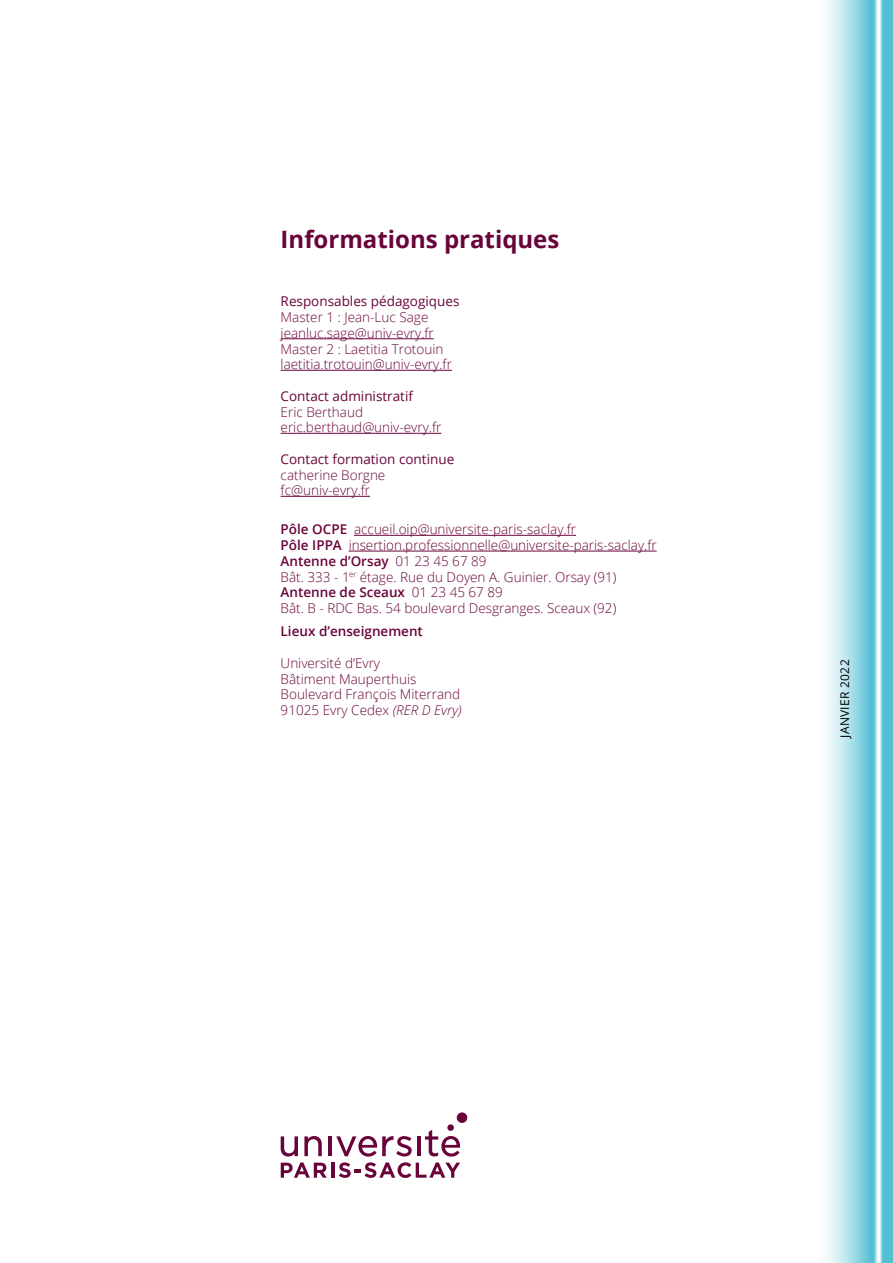
<style>
.page{position:relative;width:893px;height:1263px;background:#fff}
.page>*{position:absolute;margin:0;border:0;box-sizing:border-box;transform-origin:0 0}
.t1{font:700 24px "Open Sans";color:#69043b}
.t2{font:300 13.5px/15.8px "Open Sans";color:#69043b}
.t3{font:13.5px "Open Sans";color:#69043b}
.t4{font:600 13.5px "Open Sans";color:#69043b}
.t5{font:12px "Open Sans";letter-spacing:.025em;color:#000}
.s1{font-weight:600}
.s2{font-style:italic}
</style>
<div class="page">
<svg style="left:826px;top:0;width:67px;height:1263px;background:#9edbe5"></svg>
<hr style="left:281px;top:338px;width:153px;height:1px;background:#69043b">
<hr style="left:281px;top:370px;width:171px;height:1px;background:#69043b">
<hr style="left:281px;top:433px;width:160px;height:1px;background:#69043b">
<hr style="left:281px;top:496px;width:89px;height:1px;background:#69043b">
<hr style="left:354px;top:535px;width:222px;height:1px;background:#69043b">
<hr style="left:349px;top:551px;width:308px;height:1px;background:#69043b">
<div style="left:457px;top:1112px;width:10px;height:11px;background:#69043b;border-radius:50%"></div>
<div style="left:447px;top:1124px;width:7px;height:7px;background:#69043b;border-radius:50%"></div>
<hr style="left:328px;top:1136px;width:4px;height:20px;background:#69043b">
<svg style="left:281px;top:1136px;width:17px;height:20px"></svg>
<svg style="left:304px;top:1136px;width:18px;height:20px"></svg>
<svg style="left:425px;top:1130px;width:35px;height:26px"></svg>
<svg style="left:336px;top:1136px;width:76px;height:20px"></svg>
<hr style="left:417px;top:1136px;width:4px;height:20px;background:#69043b">
<svg style="left:281px;top:1162px;width:46px;height:16px"></svg>
<hr style="left:331px;top:1162px;width:3px;height:16px;background:#69043b">
<svg style="left:339px;top:1162px;width:121px;height:16px"></svg>
<h1 class="t1" style="left:281px;top:222px;width:280px">Informations pratiques</h1>
<p class="t3" style="left:281px;top:292px;width:180px">Responsables pédagogiques</p>
<p class="t2" style="left:281px;top:309px;width:173px">Master 1 : Jean-Luc Sage jeanluc.sage@univ-evry.fr<br>Master 2 : Laetitia Trotouin laetitia.trotouin@univ-evry.fr</p>
<p class="t3" style="left:281px;top:387px;width:134px">Contact administratif</p>
<p class="t2" style="left:281px;top:403px;width:162px">Eric Berthaud eric.berthaud@univ-evry.fr</p>
<p class="t3" style="left:281px;top:450px;width:175px">Contact formation continue</p>
<p class="t2" style="left:281px;top:466px;width:106px">catherine Borgne fc@univ-evry.fr</p>
<p class="t2" style="left:281px;top:521px;width:378px"><span class="s1">Pôle OCPE</span> accueil.oip@universite-paris-saclay.fr<br><span class="s1">Pôle IPPA</span> insertion.professionnelle@universite-paris-saclay.fr <span class="s1">Antenne d’Orsay</span> 01 23 45 67 89<br>Bât. 333 - 1<sup>er</sup> étage. Rue du Doyen A. Guinier. Orsay (91)<br><span class="s1">Antenne de Sceaux</span> 01 23 45 67 89<br>Bât. B - RDC Bas. 54 boulevard Desgranges. Sceaux (92)</p>
<p class="t4" style="left:281px;top:622px;width:144px">Lieux d’enseignement</p>
<p class="t2" style="left:281px;top:655px;width:183px">Université d’Evry<br>Bâtiment Mauperthuis<br>Boulevard François Miterrand<br>91025 Evry Cedex <span class="s2">(RER D Evry)</span></p>
<p class="t5" style="left:836px;top:738px;width:80px;rotate:-90deg">JANVIER 2022</p>
</div>
